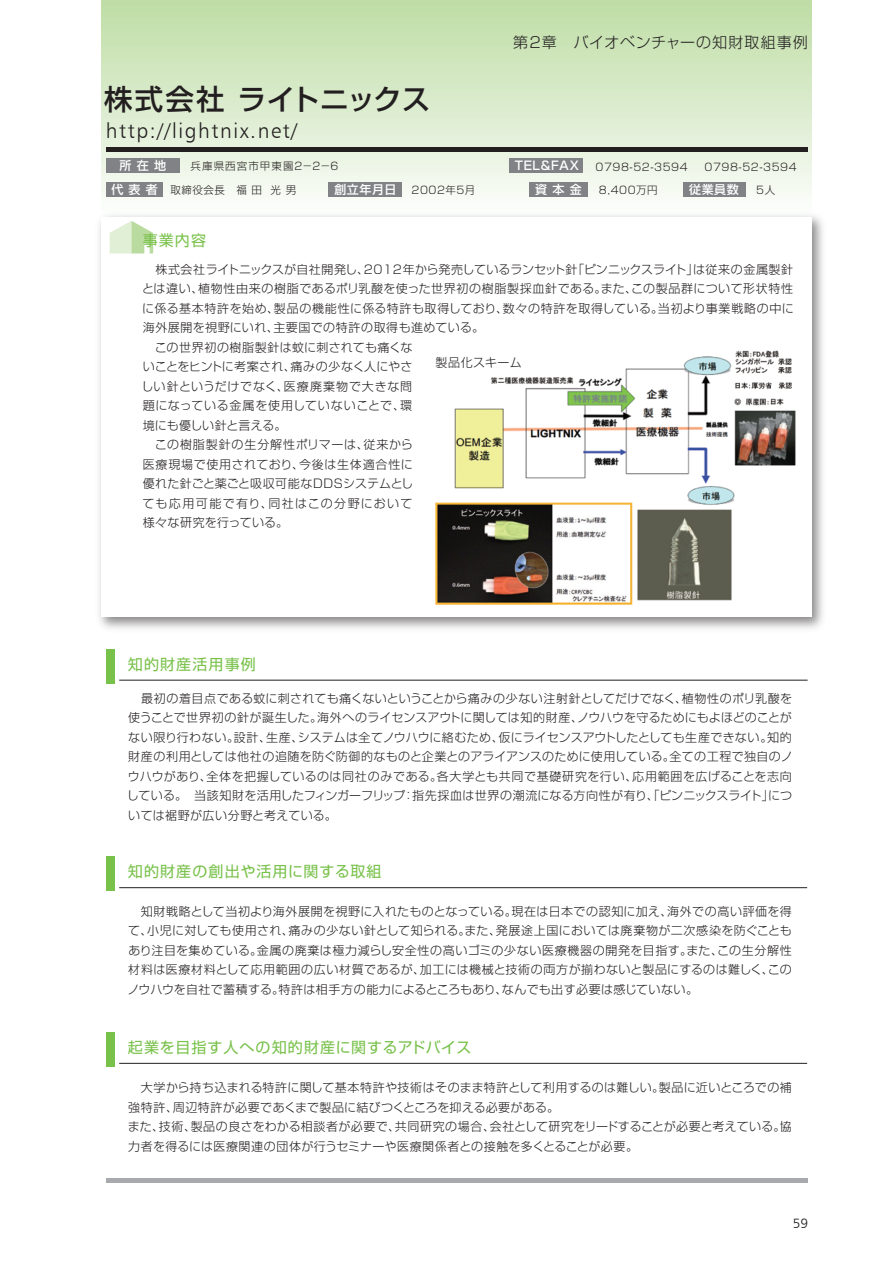
<style>
.page{position:relative;width:893px;height:1263px;background:#fff}
.page>*{position:absolute;margin:0;border:0;box-sizing:border-box;transform-origin:0 0}
.t1{font:500 28.5px "Shin Go Pro";letter-spacing:.015em;color:#231f20}
.t2{font:21px "Humanist 777 BT Light B";letter-spacing:.075em;color:#231f20}
.t3{font:15px "Shin Go Pro";letter-spacing:.075em;color:#78c14a}
.t4{font:300 15px "Shin Go Pro";letter-spacing:.075em;color:#231f20}
.t5{font:13.5px "Humanist 777 BT Light B";color:#231f20}
.t6{font:300 12px/19.5px "Shin Go Pro";letter-spacing:.03em;color:#231f20;text-align:justify}
.t7{font:500 12px "Shin Go Pro";letter-spacing:.05em;color:#fff}
.t8{font:300 10.5px "Shin Go Pro";letter-spacing:.05em;color:#231f20}
.t9{font:300 10.5px "Shin Go Pro";letter-spacing:.1em;color:#231f20}
</style>
<div class="page">
<div style="left:102px;top:0;width:710px;height:217px;background:linear-gradient(to bottom,#bedda5,#fbfcfa)"></div>
<div style="left:106px;top:158px;width:73px;height:15px;background:#808285"></div>
<img style="left:99px;top:208px;width:724px;height:421px">
<div style="left:102px;top:217px;width:710px;height:400px;background:#fff"></div>
<svg style="left:110px;top:221px;width:43px;height:32px"></svg>
<div style="left:328px;top:183px;width:74px;height:14px;background:#808285"></div>
<div style="left:529px;top:183px;width:59px;height:14px;background:#808285"></div>
<div style="left:683px;top:183px;width:62px;height:14px;background:#808285"></div>
<div style="left:509px;top:158px;width:74px;height:15px;background:#808285"></div>
<div style="left:106px;top:183px;width:57px;height:14px;background:#808285"></div>
<div style="left:106px;top:857px;width:9px;height:34px;background:#78c14a"></div>
<hr style="left:119px;top:887px;width:688px;height:1px;background:#231f20">
<div style="left:106px;top:1033px;width:9px;height:34px;background:#78c14a"></div>
<hr style="left:119px;top:1063px;width:688px;height:1px;background:#231f20">
<div style="left:106px;top:649px;width:9px;height:34px;background:#78c14a"></div>
<hr style="left:119px;top:680px;width:689px;height:1px;background:#231f20">
<hr style="left:106px;top:147px;width:702px;height:4px;background:#231f20">
<hr style="left:106px;top:1178px;width:702px;height:4px;background:#a8a9ad">
<img style="left:435px;top:350px;width:361px;height:254px">
<h1 class="t1" style="left:104px;top:76px;width:328px">株式会社 ライトニックス</h1>
<h2 class="t2" style="left:106px;top:118px;width:193px">http://lightnix.net/</h2>
<p class="t4" style="left:513px;top:30px;width:296px">第2章　バイオベンチャーの知財取組事例</p>
<p class="t7" style="left:120px;top:155px;width:48px">所 在 地</p>
<p class="t7" style="left:515px;top:155px;width:65px">TEL&amp;FAX</p>
<p class="t9" style="left:191px;top:157px;width:151px">兵庫県西宮市甲東園２－２－６</p>
<p class="t8" style="left:170px;top:182px;width:127px">取締役会長　福 田 光 男</p>
<p class="t8" style="left:411px;top:182px;width:65px">2002年5月</p>
<p class="t8" style="left:599px;top:182px;width:60px">8,400万円</p>
<p class="t8" style="left:756px;top:182px;width:20px">5人</p>
<p class="t8" style="left:596px;top:158px;width:94px">0798-52-3594</p>
<p class="t8" style="left:705px;top:158px;width:94px">0798-52-3594</p>
<p class="t7" style="left:334px;top:180px;width:64px">創立年月日</p>
<p class="t7" style="left:535px;top:180px;width:48px">資 本 金</p>
<p class="t7" style="left:689px;top:180px;width:51px">従業員数</p>
<p class="t7" style="left:111px;top:180px;width:48px">代 表 者</p>
<p class="t3" style="left:143px;top:228px;width:65px">事業内容</p>
<p class="t6" style="left:141px;top:258px;width:654px;text-align:left">　株式会社ライトニックスが自社開発し、2012年から発売しているランセット針「ピンニックスライト」は従来の金属製針とは違い、植物性由来の樹脂であるポリ乳酸を使った世界初の樹脂製採血針である。また、この製品群について形状特性に係る基本特許を始め、製品の機能性に係る特許も取得しており、数々の特許を取得している。当初より事業戦略の中に海外展開を視野にいれ、主要国での特許の取得も進めている。<br>　この世界初の樹脂製針は蚊に刺されても痛くな<br>いことをヒントに考案され、痛みの少なく人にやさ<br>しい針というだけでなく、医療廃棄物で大きな問<br>題になっている金属を使用していないことで、環<br>境にも優しい針と言える。<br>　この樹脂製針の生分解性ポリマーは、従来から<br>医療現場で使用されており、今後は生体適合性に<br>優れた針ごと薬ごと吸収可能なDDSシステムとし<br>ても応用可能で有り、同社はこの分野において<br>様々な研究を行っている。</p>
<p class="t6" style="left:435px;top:352px;width:88px">製品化スキーム</p>
<p class="t3" style="left:128px;top:651px;width:129px">知的財産活用事例</p>
<p class="t6" style="left:127px;top:687px;width:667px">　最初の着目点である蚊に刺されても痛くないということから痛みの少ない注射針としてだけでなく、植物性のポリ乳酸を使うことで世界初の針が誕生した。海外へのライセンスアウトに関しては知的財産、ノウハウを守るためにもよほどのことがない限り行わない。設計、生産、システムは全てノウハウに絡むため、仮にライセンスアウトしたとしても生産できない。知的財産の利用としては他社の追随を防ぐ防御的なものと企業とのアライアンスのために使用している。全ての工程で独自のノウハウがあり、全体を把握しているのは同社のみである。各大学とも共同で基礎研究を行い、応用範囲を広げることを志向している。　当該知財を活用したフィンガーフリップ：指先採血は世界の潮流になる方向性が有り、「ピンニックスライト」については裾野が広い分野と考えている。</p>
<p class="t3" style="left:128px;top:859px;width:255px">知的財産の創出や活用に関する取組</p>
<p class="t6" style="left:127px;top:900px;width:666px">　知財戦略として当初より海外展開を視野に入れたものとなっている。現在は日本での認知に加え、海外での高い評価を得て、小児に対しても使用され、痛みの少ない針として知られる。また、発展途上国においては廃棄物が二次感染を防ぐこともあり注目を集めている。金属の廃棄は極力減らし安全性の高いゴミの少ない医療機器の開発を目指す。また、この生分解性材料は医療材料として応用範囲の広い材質であるが、加工には機械と技術の両方が揃わないと製品にするのは難しく、このノウハウを自社で蓄積する。特許は相手方の能力によるところもあり、なんでも出す必要は感じていない。</p>
<p class="t3" style="left:128px;top:1035px;width:345px">起業を目指す人への知的財産に関するアドバイス</p>
<p class="t6" style="left:128px;top:1076px;width:666px;text-align:left">　大学から持ち込まれる特許に関して基本特許や技術はそのまま特許として利用するのは難しい。製品に近いところでの補強特許、周辺特許が必要であくまで製品に結びつくところを抑える必要がある。<br>また、技術、製品の良さをわかる相談者が必要で、共同研究の場合、会社として研究をリードすることが必要と考えている。協力者を得るには医療関連の団体が行うセミナーや医療関係者との接触を多くとることが必要。</p>
<p class="t5" style="left:793px;top:1215px;width:17px">59</p>
</div>
